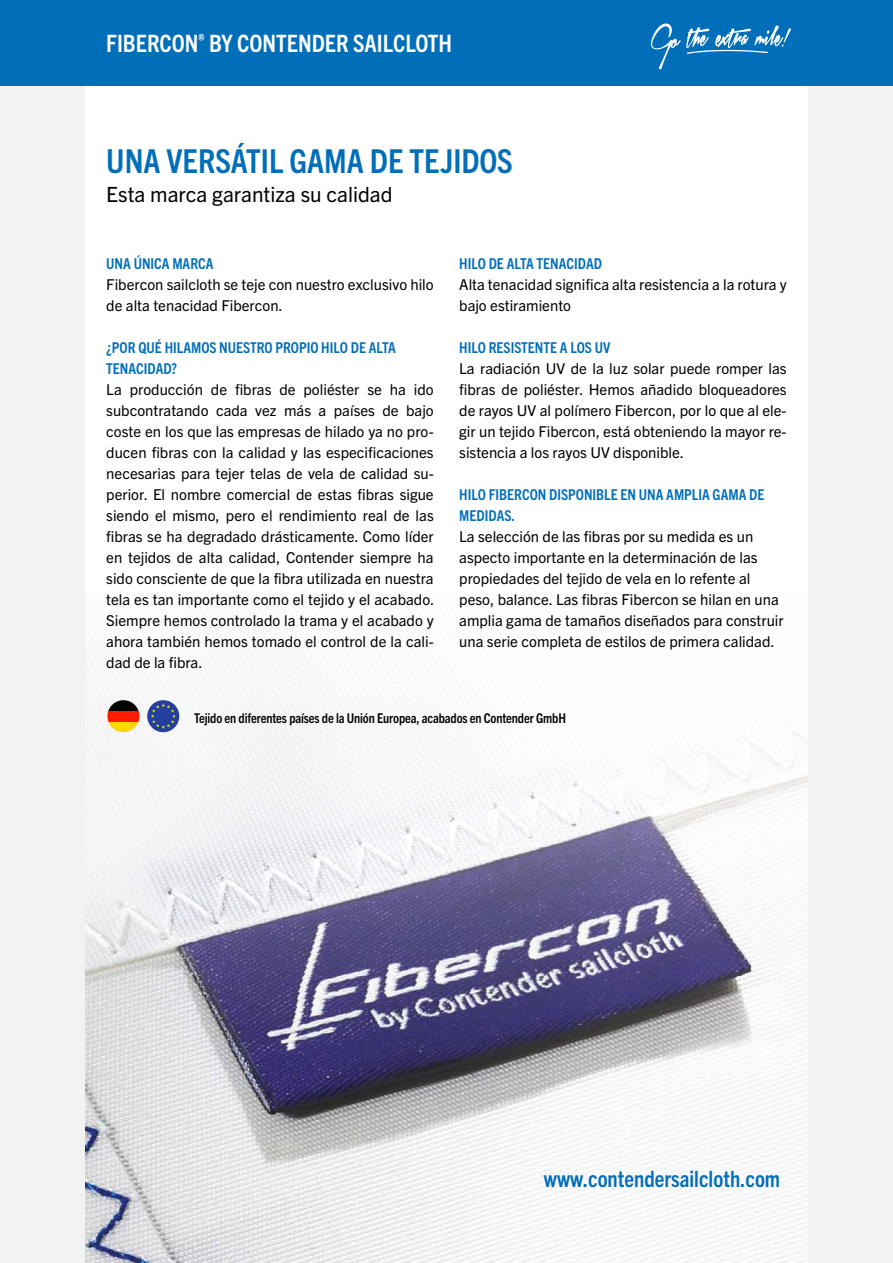
<style>
.page{position:relative;width:893px;height:1263px;background:#f2f2f2}
.page>*{position:absolute;margin:0;border:0;box-sizing:border-box;transform-origin:0 0}
.t1{font:700 condensed 33px "Trade Gothic Next LT Pro";color:#006eb8}
.t2{font:700 condensed 24px "Trade Gothic Next LT Pro";color:#fff}
.t3{font:700 condensed 22.5px "Trade Gothic Next LT Pro";color:#006eb8}
.t4{font:21px "Trade Gothic Next LT Pro";color:#000}
.t5{font:15px/21px "Trade Gothic Next LT Pro";color:#000}
.t6{font:700 condensed 15px/21px "Trade Gothic Next LT Pro";color:#006eb8}
.t7{font:700 condensed 13.5px "Trade Gothic Next LT Pro";letter-spacing:-.01em;color:#000}
</style>
<div class="page">
<div style="left:85px;top:0;width:723px;height:1263px;background:#fff"></div>
<div style="left:0;top:0;width:893px;height:85px;background:#006eb8"></div>
<img style="left:85px;top:661px;width:723px;height:602px">
<svg style="left:107px;top:700px;width:32px;height:11px"></svg>
<div style="left:107px;top:711px;width:32px;height:11px;background:#ff1b00"></div>
<svg style="left:107px;top:722px;width:32px;height:10px"></svg>
<svg style="left:147px;top:700px;width:32px;height:32px"></svg>
<svg style="left:151px;top:704px;width:25px;height:24px"></svg>
<svg style="left:651px;top:24px;width:140px;height:45px"></svg>
<h2 class="t2" style="left:106px;top:27px;width:347px">FIBERCON<sup>®</sup> BY CONTENDER SAILCLOTH</h2>
<h1 class="t1" style="left:106px;top:139px;width:408px">UNA VERSÁTIL GAMA DE TEJIDOS</h1>
<h3 class="t4" style="left:106px;top:179px;width:288px">Esta marca garantiza su calidad</h3>
<p class="t6" style="left:106px;top:252px;width:109px">UNA ÚNICA MARCA</p>
<p class="t5" style="left:106px;top:273px;width:329px">Fibercon sailcloth se teje con nuestro exclusivo hilo de alta tenacidad Fibercon.</p>
<p class="t6" style="left:106px;top:336px;width:291px">¿POR QUÉ HILAMOS NUESTRO PROPIO HILO DE ALTA<br>TENACIDAD?</p>
<p class="t5" style="left:106px;top:378px;width:329px;text-align:justify">La producción de fibras de poliéster se ha ido subcontratando cada vez más a países de bajo coste en los que las empresas de hilado ya no pro&shy;ducen fibras con la calidad y las especificaciones necesarias para tejer telas de vela de calidad su&shy;perior. El nombre comercial de estas fibras sigue siendo el mismo, pero el rendimiento real de las fibras se ha degradado drásticamente. Como líder en tejidos de alta calidad, Contender siempre ha sido consciente de que la fibra utilizada en nuestra tela es tan importante como el tejido y el acabado.<br>Siempre hemos controlado la trama y el acabado y ahora también hemos tomado el control de la cali&shy;dad de la fibra.</p>
<p class="t6" style="left:459px;top:252px;width:144px">HILO DE ALTA TENACIDAD</p>
<p class="t5" style="left:459px;top:273px;width:329px">Alta tenacidad significa alta resistencia a la rotura y bajo estiramiento</p>
<p class="t6" style="left:459px;top:336px;width:153px">HILO RESISTENTE A LOS UV</p>
<p class="t5" style="left:459px;top:357px;width:329px;text-align:justify">La radiación UV de la luz solar puede romper las fibras de poliéster. Hemos añadido bloqueadores de rayos UV al polímero Fibercon, por lo que al ele&shy;gir un tejido Fibercon, está obteniendo la mayor re&shy;sistencia a los rayos UV disponible.</p>
<p class="t6" style="left:459px;top:483px;width:307px">HILO FIBERCON DISPONIBLE EN UNA AMPLIA GAMA DE<br>MEDIDAS.</p>
<p class="t5" style="left:459px;top:525px;width:326px">La selección de las fibras por su medida es un aspecto importante en la determinación de las propiedades del tejido de vela en lo refente al peso, balance. Las fibras Fibercon se hilan en una amplia gama de tamaños diseñados para construir una serie completa de estilos de primera calidad.</p>
<p class="t7" style="left:194px;top:709px;width:373px">Tejido en diferentes países de la Unión Europea, acabados en Contender GmbH</p>
<h3 class="t3" style="left:544px;top:1164px;width:238px">www.contendersailcloth.com</h3>
</div>
